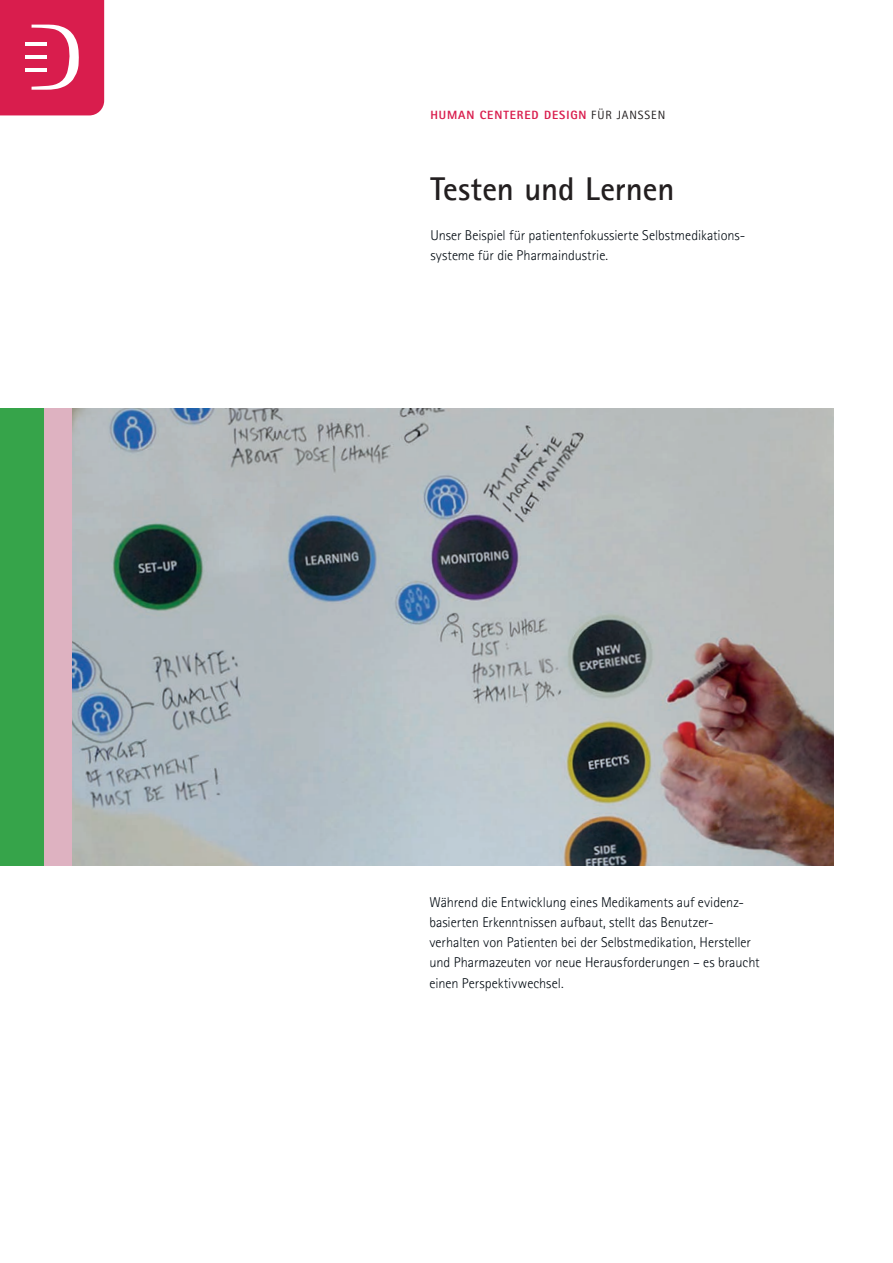
<style>
.page{position:relative;width:893px;height:1263px;background:#fff}
.page>*{position:absolute;margin:0;border:0;box-sizing:border-box;transform-origin:0 0}
.t1{font:700 33px "Rotis Sans Serif Std";color:#231f20}
.t2{font:300 14.25px/20.2px "Rotis Sans Serif Std";letter-spacing:-.005em;color:#030b12}
.t3{font:800 12px "Rotis Sans Serif Std";letter-spacing:.075em;color:#d91d4d}
.s1{font-weight:400;color:#231f20}
</style>
<div class="page">
<img style="left:72px;top:408px;width:761px;height:457px">
<div style="left:43px;top:408px;width:29px;height:457px;background:#deb2c1"></div>
<div style="left:0;top:408px;width:43px;height:457px;background:#36a44a"></div>
<svg style="left:0;top:0;width:104px;height:115px;background:#db2e5a"></svg>
<hr style="left:25px;top:68px;width:21px;height:3px;background:#fff">
<hr style="left:25px;top:56px;width:21px;height:3px;background:#fff">
<hr style="left:25px;top:43px;width:21px;height:3px;background:#fff">
<p class="t3" style="left:430px;top:107px;width:236px">HUMAN CENTERED DESIGN <span class="s1">FÜR JANSSEN</span></p>
<h1 class="t1" style="left:430px;top:168px;width:246px">Testen und Lernen</h1>
<p class="t2" style="left:430px;top:226px;width:317px">Unser Beispiel für patientenfokussierte Selbstmedikations&shy;systeme für die Pharmaindustrie.</p>
<p class="t2" style="left:429px;top:892px;width:332px">Während die Entwicklung eines Medikaments auf evidenz&shy;basierten Erkenntnissen aufbaut, stellt das Benutzer&shy;verhalten von Patienten bei der Selbstmedikation, Hersteller und Pharmazeuten vor neue Herausforderungen – es braucht einen Perspektivwechsel.</p>
</div>
